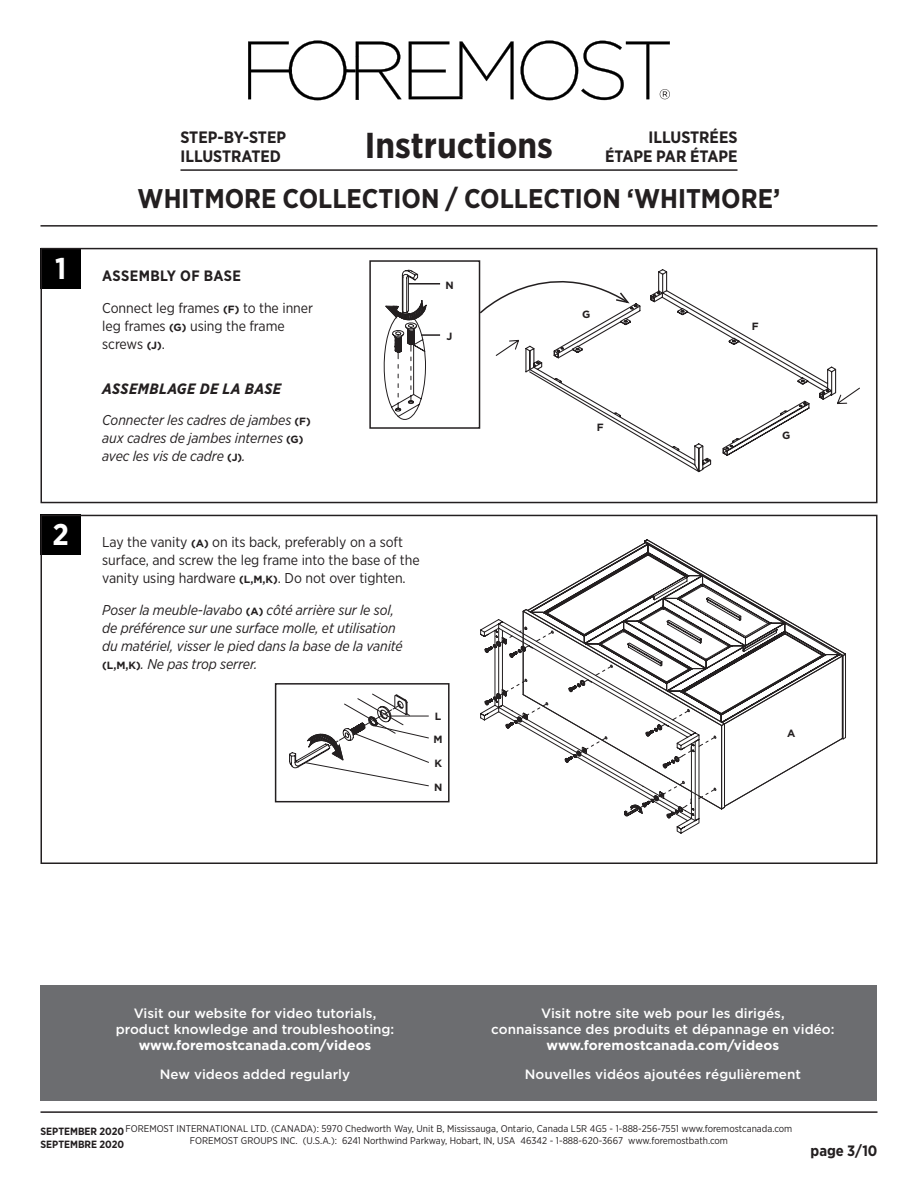
<style>
.page{position:relative;width:918px;height:1188px;background:#fff}
.page>*{position:absolute;margin:0;border:0;box-sizing:border-box;transform-origin:0 0}
.t1{font:700 36px "Gotham Narrow";color:#231f20}
.t2{font:700 30px "Gotham Narrow";color:#fff}
.t3{font:700 27px "Gotham Narrow";color:#231f20}
.t4{font:700 16.5px/19.8px "Gotham Narrow";color:#231f20}
.header___Section{font:700 15px "Gotham Narrow";letter-spacing:.02em;color:#231f20}
.header___Section-2{font:italic 700 15px "Gotham Narrow";letter-spacing:.025em;color:#231f20}
.body___Content{font:italic 14.25px/18px "Gotham Narrow";letter-spacing:-.005em;color:#231f20}
.body___Content-2{font:14.25px/18px "Gotham Narrow";letter-spacing:-.005em;color:#231f20}
.extra___Website{font:500 13.5px/16.2px "Gotham";color:#fff;text-align:center}
.t5{font:700 10.5px/12.6px "Gotham Narrow";color:#231f20}
.t6{font:700 10.5px "Gotham";color:#231f20}
.t7{font:9.75px/11.7px "Gotham Narrow";color:#231f20;text-align:center}
.s1{font-family:"Gotham";font-weight:700;font-size:10.5px}
.s2{font-family:"Gotham";font-weight:700;font-style:normal;font-size:10.5px}
.s3{font-weight:700}
</style>
<div class="page">
<div style="left:40px;top:248px;width:41px;height:40px;background:#000"></div>
<div style="left:40px;top:248px;width:838px;height:255px;border:2px solid #231f20"></div>
<div style="left:40px;top:515px;width:41px;height:40px;background:#000"></div>
<div style="left:40px;top:515px;width:838px;height:349px;border:2px solid #231f20"></div>
<svg style="left:525px;top:271px;width:312px;height:202px"></svg>
<div style="left:369px;top:260px;width:111px;height:169px;border:2px solid #231f20"></div>
<svg style="left:383px;top:269px;width:57px;height:151px"></svg>
<hr style="left:408px;top:283px;width:32px;height:2px;background:#231f20">
<svg style="left:479px;top:250px;width:153px;height:64px"></svg>
<svg style="left:572px;top:539px;width:274px;height:241px"></svg>
<svg style="left:484px;top:584px;width:288px;height:236px"></svg>
<div style="left:275px;top:683px;width:175px;height:119px;border:2px solid #231f20"></div>
<svg style="left:289px;top:693px;width:140px;height:94px"></svg>
<div style="left:40px;top:986px;width:838px;height:115px;background:#6c6d70"></div>
<svg style="left:409px;top:41px;width:105px;height:58px"></svg>
<svg style="left:248px;top:40px;width:154px;height:60px"></svg>
<svg style="left:521px;top:40px;width:149px;height:60px"></svg>
<hr style="left:180px;top:169px;width:558px;height:2px;background:#231f20">
<hr style="left:40px;top:1111px;width:838px;height:2px;background:#231f20">
<hr style="left:40px;top:225px;width:838px;height:2px;background:#231f20">
<p class="t2" style="left:55px;top:249px;width:13px">1</p>
<p class="t2" style="left:53px;top:516px;width:18px">2</p>
<p class="t4" style="left:180px;top:127px;width:107px">STEP-BY-STEP<br>ILLUSTRATED</p>
<p class="t4" style="left:649px;top:127px;width:90px">ILLUSTRÉES</p>
<h1 class="t1" style="left:365px;top:122px;width:190px">Instructions</h1>
<p class="t4" style="left:605px;top:147px;width:134px">ÉTAPE PAR ÉTAPE</p>
<h3 class="t3" style="left:138px;top:181px;width:644px">WHITMORE COLLECTION / COLLECTION ‘WHITMORE’</h3>
<p class="header___Section" style="left:102px;top:266px;width:140px">ASSEMBLY OF BASE</p>
<p class="body___Content-2" style="left:102px;top:298px;width:212px">Connect leg frames <span class="s1">(F)</span> to the inner leg frames <span class="s1">(G)</span> using the frame screws <span class="s1">(J)</span>.</p>
<p class="header___Section-2" style="left:102px;top:379px;width:181px">ASSEMBLAGE DE LA BASE</p>
<p class="body___Content" style="left:102px;top:411px;width:210px">Connecter les cadres de jambes <span class="s2">(F) </span>aux cadres de jambes internes <span class="s2">(G) </span>avec les vis de cadre <span class="s2">(J)</span>.</p>
<p class="t6" style="left:445px;top:279px;width:10px">N</p>
<p class="t6" style="left:447px;top:330px;width:7px">J</p>
<p class="body___Content-2" style="left:102px;top:533px;width:319px">Lay the vanity <span class="s1">(A)</span> on its back, preferably on a soft surface, and screw the leg frame into the base of the vanity using hardware <span class="s1">(L,M,K)</span>. Do not over tighten.</p>
<p class="body___Content" style="left:102px;top:601px;width:302px">Poser la meuble-lavabo <span class="s2">(A)</span> côté arrière sur le sol, de préférence sur une surface molle, et utilisation du matériel, visser le pied dans la base de la vanité <span class="s2">(L,M,K)</span>. Ne pas trop serrer.</p>
<p class="t6" style="left:435px;top:710px;width:8px">L</p>
<p class="t6" style="left:434px;top:733px;width:11px">M</p>
<p class="t6" style="left:434px;top:758px;width:9px">K</p>
<p class="t6" style="left:434px;top:781px;width:10px">N</p>
<p class="t6" style="left:582px;top:308px;width:10px">G</p>
<p class="t6" style="left:597px;top:421px;width:8px">F</p>
<p class="t6" style="left:752px;top:320px;width:8px">F</p>
<p class="t6" style="left:782px;top:430px;width:10px">G</p>
<p class="t6" style="left:787px;top:727px;width:10px">A</p>
<p class="extra___Website" style="left:116px;top:1005px;width:280px">Visit our website for video tutorials, product knowledge and troubleshooting: <span class="s3">www.foremostcanada.com/videos</span></p>
<p class="extra___Website" style="left:160px;top:1066px;width:192px">New videos added regularly</p>
<p class="extra___Website" style="left:491px;top:1005px;width:345px">Visit notre site web pour les dirigés,<br>connaissance des produits et dépannage en vidéo: <span class="s3">www.foremostcanada.com/videos</span></p>
<p class="extra___Website" style="left:525px;top:1066px;width:278px">Nouvelles vidéos ajoutées régulièrement</p>
<p class="t7" style="left:126px;top:1123px;width:668px">FOREMOST INTERNATIONAL LTD. (CANADA): 5970 Chedworth Way, Unit B, Mississauga, Ontario, Canada L5R 4G5 - 1-888-256-7551 www.foremostcanada.com<br>FOREMOST GROUPS INC. (U.S.A.): 6241 Northwind Parkway, Hobart, IN, USA 46342 - 1-888-620-3667 www.foremostbath.com</p>
<p class="t5" style="left:40px;top:1125px;width:85px">SEPTEMBER 2020<br>SEPTEMBRE 2020</p>
<p class="header___Section" style="left:811px;top:1141px;width:68px">page 3/10</p>
</div>
